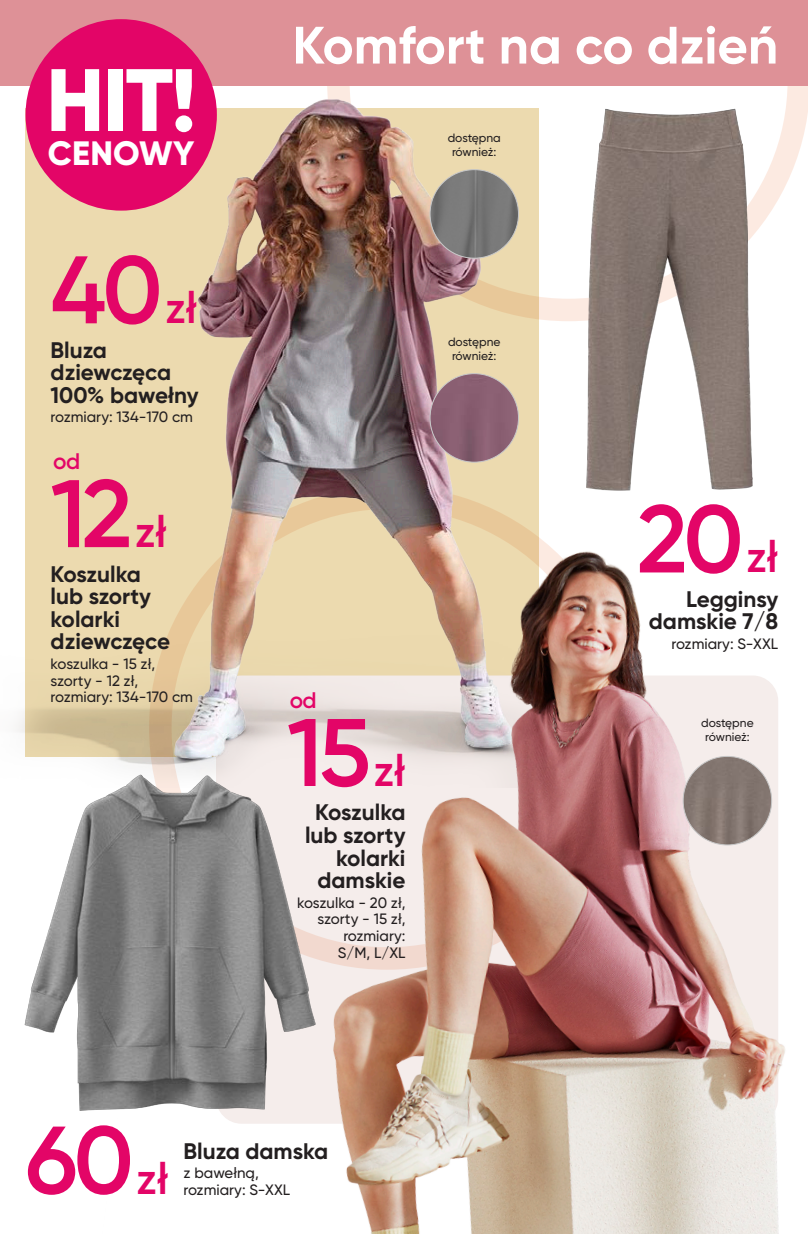
<style>
.page{position:relative;width:808px;height:1234px;background:#fff}
.page>*{position:absolute;margin:0;border:0;box-sizing:border-box;transform-origin:0 0}
.PEPCO_price{font:600 95.7px "Gilroy";letter-spacing:-.045em;color:#e30567}
.t1{font:800 88.2px "Gilroy";color:#fff}
.belka_gilroy_12_pt{font:700 52.5px "Gilroy";color:#fff}
.t2{font:600 44.1px "Gilroy";color:#e30567}
.t3{font:800 33.75px "Gilroy";letter-spacing:.01em;color:#fff}
.PEPCO_name{font:700 22.5px/22.5px "Gilroy";color:#231f20}
.PEPCO_price_min{font:600 22.5px "Gilroy";color:#e30567}
.PEPCO_descr{font:500 15px/16.8px "Gilroy";color:#231f20}
.PEPCO_descr-2{font:500 12px/13.5px "Gilroy";color:#231f20;text-align:center}
</style>
<div class="page">
<svg style="left:565px;top:85px;width:243px;height:118px"></svg>
<img style="left:0;top:85px;width:565px;height:653px">
<img style="left:102px;top:467px;width:683px;height:766px">
<img style="left:430px;top:170px;width:88px;height:88px;border-radius:44px">
<img style="left:24px;top:738px;width:311px;height:408px">
<img style="left:683px;top:756px;width:89px;height:88px;border-radius:44px">
<img style="left:430px;top:373px;width:88px;height:89px;border-radius:44px">
<div style="left:0;top:0;width:808px;height:85px;background:#de9197"></div>
<hr style="left:807px;top:0;width:1px;height:85px;background:#ebbd99">
<img style="left:558px;top:98px;width:218px;height:414px">
<div style="left:26px;top:19px;width:191px;height:191px;background:#e30567;border-radius:50%"></div>
<p class="t1" style="left:46px;top:44px;width:152px">HIT!</p>
<p class="t3" style="left:48px;top:132px;width:148px">CENOWY</p>
<p class="PEPCO_price" style="left:51px;top:230px;width:113px">40</p>
<p class="t2" style="left:165px;top:280px;width:34px">zł</p>
<p class="PEPCO_name" style="left:51px;top:338px;width:150px">Bluza dziewczęca<br>100% bawełny</p>
<p class="PEPCO_descr" style="left:51px;top:408px;width:144px">rozmiary: 134-170 cm</p>
<p class="belka_gilroy_12_pt" style="left:293px;top:12px;width:487px">Komfort na co dzień</p>
<p class="PEPCO_descr-2" style="left:448px;top:131px;width:55px">dostępna również:</p>
<p class="PEPCO_descr-2" style="left:448px;top:335px;width:54px">dostępne również:</p>
<p class="PEPCO_price_min" style="left:53px;top:447px;width:28px">od</p>
<p class="PEPCO_price" style="left:51px;top:454px;width:83px">12</p>
<p class="t2" style="left:135px;top:504px;width:34px">zł</p>
<p class="PEPCO_price" style="left:637px;top:479px;width:108px">20</p>
<p class="t2" style="left:746px;top:529px;width:34px">zł</p>
<p class="PEPCO_name" style="left:51px;top:562px;width:121px">Koszulka lub szorty kolarki dziewczęce</p>
<p class="PEPCO_descr" style="left:51px;top:654px;width:106px">koszulka - 15 zł,</p>
<p class="PEPCO_descr" style="left:51px;top:671px;width:144px">szorty - 12 zł, rozmiary: 134-170 cm</p>
<p class="PEPCO_name" style="left:649px;top:587px;width:131px;text-align:right">Legginsy damskie 7/8</p>
<p class="PEPCO_descr" style="left:671px;top:635px;width:108px">rozmiary: S-XXL</p>
<p class="PEPCO_price_min" style="left:290px;top:686px;width:28px">od</p>
<p class="PEPCO_price" style="left:287px;top:693px;width:85px">15</p>
<p class="PEPCO_descr-2" style="left:701px;top:716px;width:54px">dostępne również:</p>
<p class="t2" style="left:373px;top:743px;width:34px">zł</p>
<p class="PEPCO_name" style="left:305px;top:801px;width:102px;text-align:right">Koszulka lub szorty kolarki damskie</p>
<p class="PEPCO_descr" style="left:297px;top:893px;width:110px">koszulka - 20 zł,</p>
<p class="PEPCO_descr" style="left:318px;top:910px;width:89px;text-align:right">szorty - 15 zł, rozmiary:<br>S/M, L/XL</p>
<p class="PEPCO_price" style="left:26px;top:1100px;width:110px">60</p>
<p class="t2" style="left:136px;top:1150px;width:34px">zł</p>
<p class="PEPCO_name" style="left:184px;top:1138px;width:146px">Bluza damska</p>
<p class="PEPCO_descr" style="left:184px;top:1164px;width:108px">z bawełną, rozmiary: S-XXL</p>
</div>
